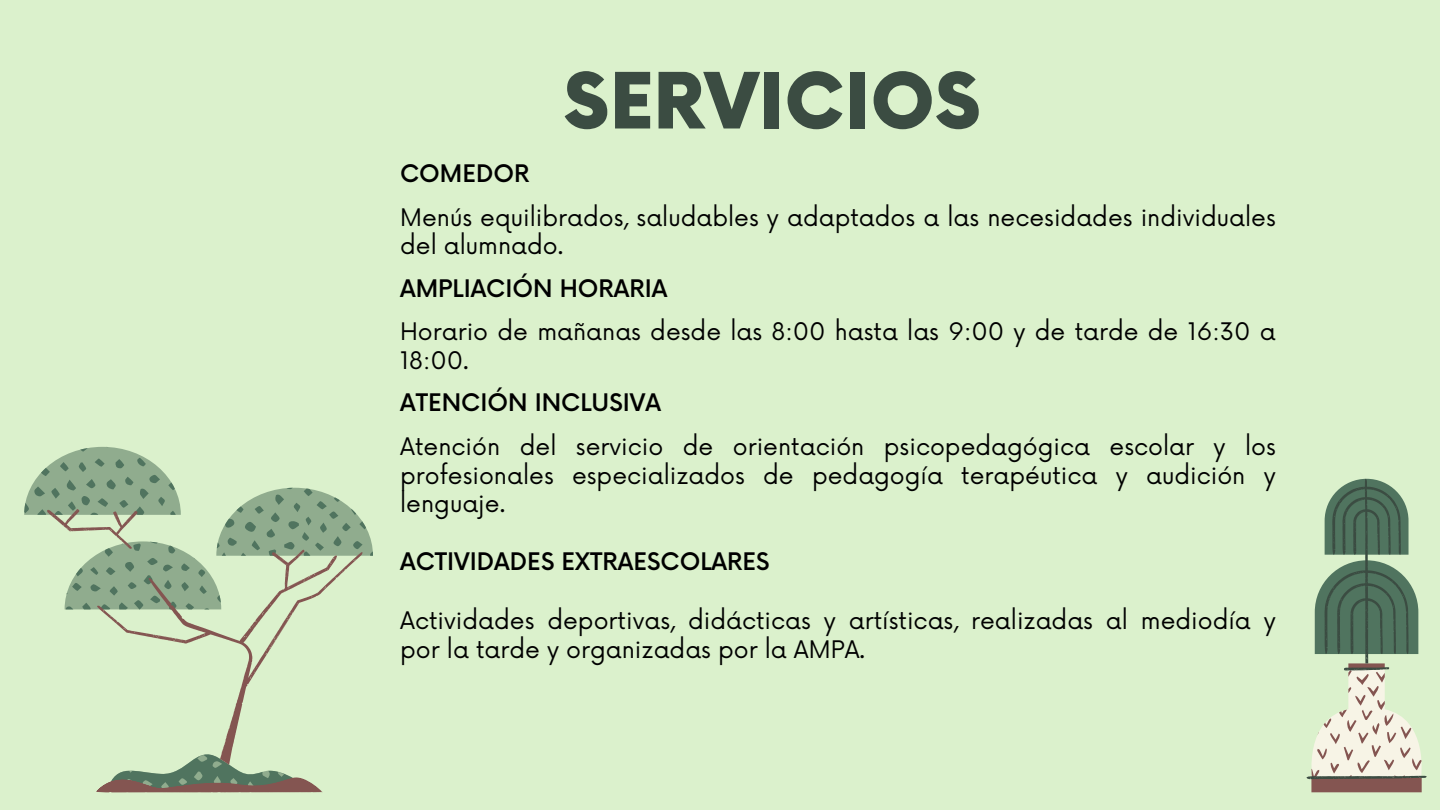
<style>
.page{position:relative;width:1440px;height:810px;background:#dbf1cc}
.page>*{position:absolute;margin:0;border:0;box-sizing:border-box;transform-origin:0 0}
.t1{font:900 75.5px "Now";color:#3b4c42}
.t2{font:23.6px/29px "Now";color:#000}
.t3{font:500 23.6px "Now";color:#000}
</style>
<div class="page">
<svg style="left:24px;top:447px;width:349px;height:109px"></svg>
<svg style="left:47px;top:509px;width:316px;height:283px"></svg>
<svg style="left:1306px;top:479px;width:121px;height:313px"></svg>
<p class="t3" style="left:400px;top:161px;width:131px">COMEDOR</p>
<h1 class="t1" style="left:563px;top:61px;width:419px">SERVICIOS</h1>
<h2 class="t2" style="left:400px;top:204px;width:877px">Menús equilibrados, saludables y adaptados a las necesidades individuales del alumnado.</h2>
<p class="t3" style="left:400px;top:276px;width:269px">AMPLIACIÓN HORARIA</p>
<h2 class="t2" style="left:400px;top:318px;width:877px">Horario de mañanas desde las 8:00 hasta las 9:00 y de tarde de 16:30 a<br>18:00.</h2>
<p class="t3" style="left:400px;top:390px;width:262px">ATENCIÓN INCLUSIVA</p>
<h2 class="t2" style="left:400px;top:433px;width:877px;text-align:justify">Atención del servicio de orientación psicopedagógica escolar y los profesionales especializados de pedagogía terapéutica y audición y lenguaje.</h2>
<p class="t3" style="left:400px;top:549px;width:371px">ACTIVIDADES EXTRAESCOLARES</p>
<h2 class="t2" style="left:400px;top:607px;width:877px">Actividades deportivas, didácticas y artísticas, realizadas al mediodía y por la tarde y organizadas por la AMPA.</h2>
</div>
